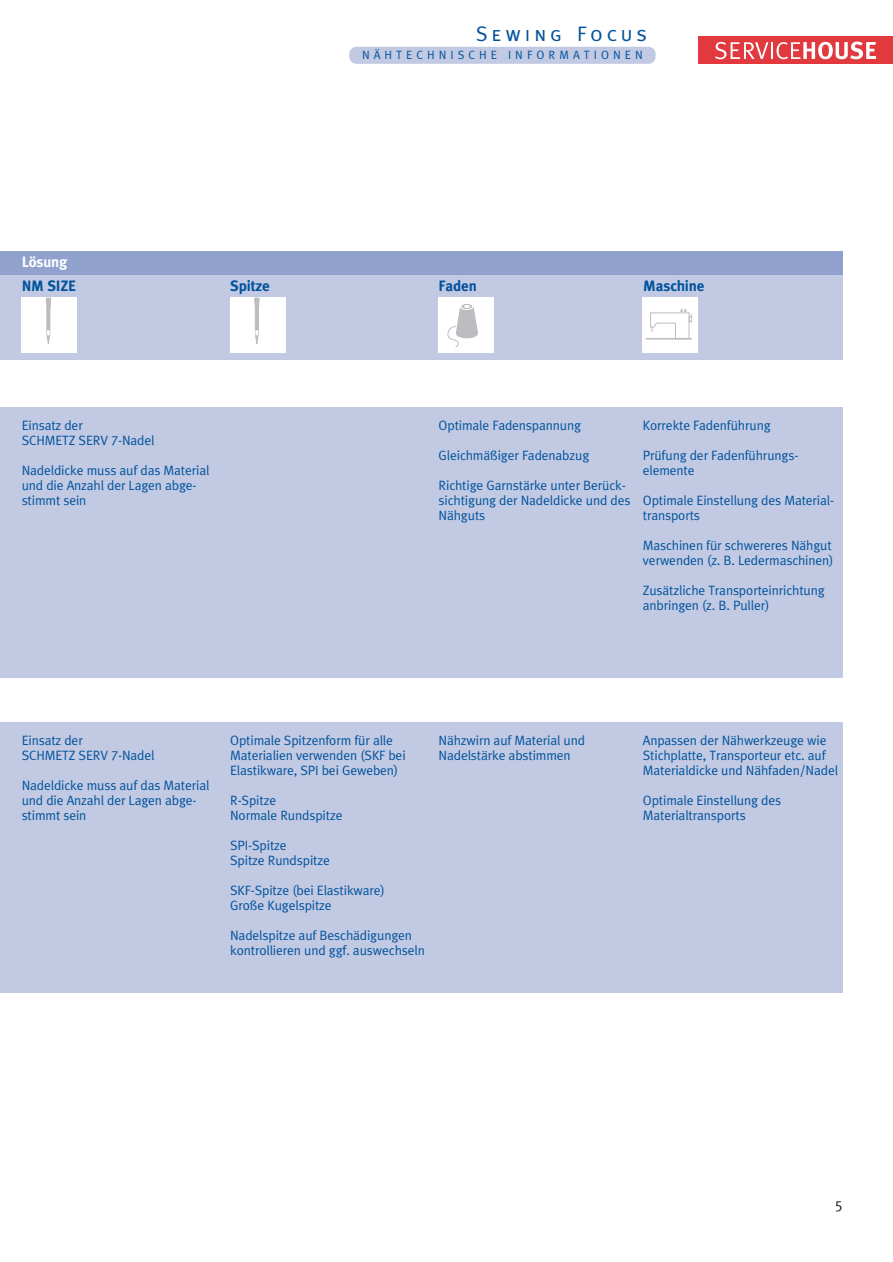
<style>
.page{position:relative;width:893px;height:1262px;background:#fff}
.page>*{position:absolute;margin:0;border:0;box-sizing:border-box;transform-origin:0 0}
.t1{font:21px "Meta Caps";letter-spacing:.185em;color:#00529b}
.t2{font:700 15px "Schmetz";letter-spacing:-.01em;color:#00529b}
.t3{font:700 15px "Schmetz";letter-spacing:-.01em;color:#fff}
.t4{font:15px "Schmetz Normal";color:#231f20}
.t5{font:13.5px/15px "Schmetz Normal";letter-spacing:-.01em;color:#00529b}
.t6{font:12px "Schmetz Normal";letter-spacing:.335em;color:#00529b}
</style>
<div class="page">
<div style="left:0;top:407px;width:842px;height:270px;background:#c1c9e3"></div>
<div style="left:698px;top:36px;width:194px;height:28px;background:#e1393e"></div>
<svg style="left:715px;top:42px;width:161px;height:17px"></svg>
<div style="left:349px;top:47px;width:306px;height:17px;background:#c1c9e3;border-radius:7px"></div>
<div style="left:0;top:274px;width:842px;height:86px;background:#c1c9e3"></div>
<div style="left:0;top:251px;width:842px;height:23px;background:#90a1cd"></div>
<div style="left:230px;top:297px;width:55px;height:56px;background:#fff"></div>
<svg style="left:254px;top:298px;width:5px;height:46px"></svg>
<div style="left:22px;top:297px;width:55px;height:56px;background:#fff"></div>
<svg style="left:46px;top:298px;width:5px;height:46px"></svg>
<div style="left:438px;top:297px;width:56px;height:56px;background:#fff"></div>
<div style="left:460px;top:304px;width:13px;height:6px;background:#d5d6d8;border:1px solid #fff;border-radius:50%"></div>
<div style="left:462px;top:304px;width:9px;height:5px;background:#bbbdc0;border:1px solid #bbbdc0;border-radius:50%"></div>
<svg style="left:447px;top:305px;width:30px;height:42px"></svg>
<div style="left:642px;top:298px;width:56px;height:55px;background:#fff"></div>
<hr style="left:646px;top:338px;width:45px;height:1px;background:#bbbdc0">
<svg style="left:649px;top:309px;width:43px;height:31px"></svg>
<div style="left:0;top:722px;width:842px;height:270px;background:#c1c9e3"></div>
<h1 class="t1" style="left:476px;top:22px;width:172px">Sewing Focus</h1>
<p class="t3" style="left:22px;top:256px;width:47px">Lösung</p>
<p class="t6" style="left:362px;top:50px;width:282px">NÄHTECHNISCHE INFORMATIONEN</p>
<p class="t2" style="left:22px;top:279px;width:56px">NM SIZE</p>
<p class="t2" style="left:230px;top:279px;width:41px">Spitze</p>
<p class="t2" style="left:438px;top:279px;width:40px">Faden</p>
<p class="t2" style="left:643px;top:279px;width:63px">Maschine</p>
<p class="t5" style="left:22px;top:419px;width:134px">Einsatz der<br>SCHMETZ SERV 7-Nadel</p>
<p class="t5" style="left:22px;top:464px;width:189px">Nadeldicke muss auf das Material und die Anzahl der Lagen abge&shy;stimmt sein</p>
<p class="t5" style="left:438px;top:419px;width:144px">Optimale Fadenspannung</p>
<p class="t5" style="left:438px;top:449px;width:152px">Gleichmäßiger Fadenabzug</p>
<p class="t5" style="left:438px;top:479px;width:193px">Richtige Garnstärke unter Berück&shy;sichtigung der Nadeldicke und des<br>Nähguts</p>
<p class="t5" style="left:642px;top:419px;width:129px">Korrekte Fadenführung</p>
<p class="t5" style="left:642px;top:449px;width:157px">Prüfung der Fadenführungs&shy;elemente</p>
<p class="t5" style="left:642px;top:494px;width:193px">Optimale Einstellung des Material&shy;transports</p>
<p class="t5" style="left:642px;top:539px;width:192px">Maschinen für schwereres Nähgut verwenden (z. B. Ledermaschinen)</p>
<p class="t5" style="left:642px;top:584px;width:183px">Zusätzliche Transporteinrichtung anbringen (z. B. Puller)</p>
<p class="t5" style="left:22px;top:733px;width:134px">Einsatz der<br>SCHMETZ SERV 7-Nadel</p>
<p class="t5" style="left:22px;top:778px;width:189px">Nadeldicke muss auf das Material und die Anzahl der Lagen abge&shy;stimmt sein</p>
<p class="t5" style="left:230px;top:733px;width:177px">Optimale Spitzenform für alle<br>Materialien verwenden (SKF bei<br>Elastikware, SPI bei Geweben)</p>
<p class="t5" style="left:230px;top:793px;width:114px">R-Spitze<br>Normale Rundspitze</p>
<p class="t5" style="left:230px;top:838px;width:101px">SPI-Spitze<br>Spitze Rundspitze</p>
<p class="t5" style="left:230px;top:883px;width:156px">SKF-Spitze (bei Elastikware)<br>Große Kugelspitze</p>
<p class="t5" style="left:230px;top:928px;width:196px">Nadelspitze auf Beschädigungen kontrollieren und ggf. auswechseln</p>
<p class="t5" style="left:438px;top:733px;width:148px">Nähzwirn auf Material und<br>Nadelstärke abstimmen</p>
<p class="t5" style="left:642px;top:733px;width:197px">Anpassen der Nähwerkzeuge wie<br>Stichplatte, Transporteur etc. auf<br>Materialdicke und Nähfaden/Nadel</p>
<p class="t5" style="left:642px;top:793px;width:140px">Optimale Einstellung des<br>Materialtransports</p>
<p class="t4" style="left:834px;top:1200px;width:10px">5</p>
</div>
